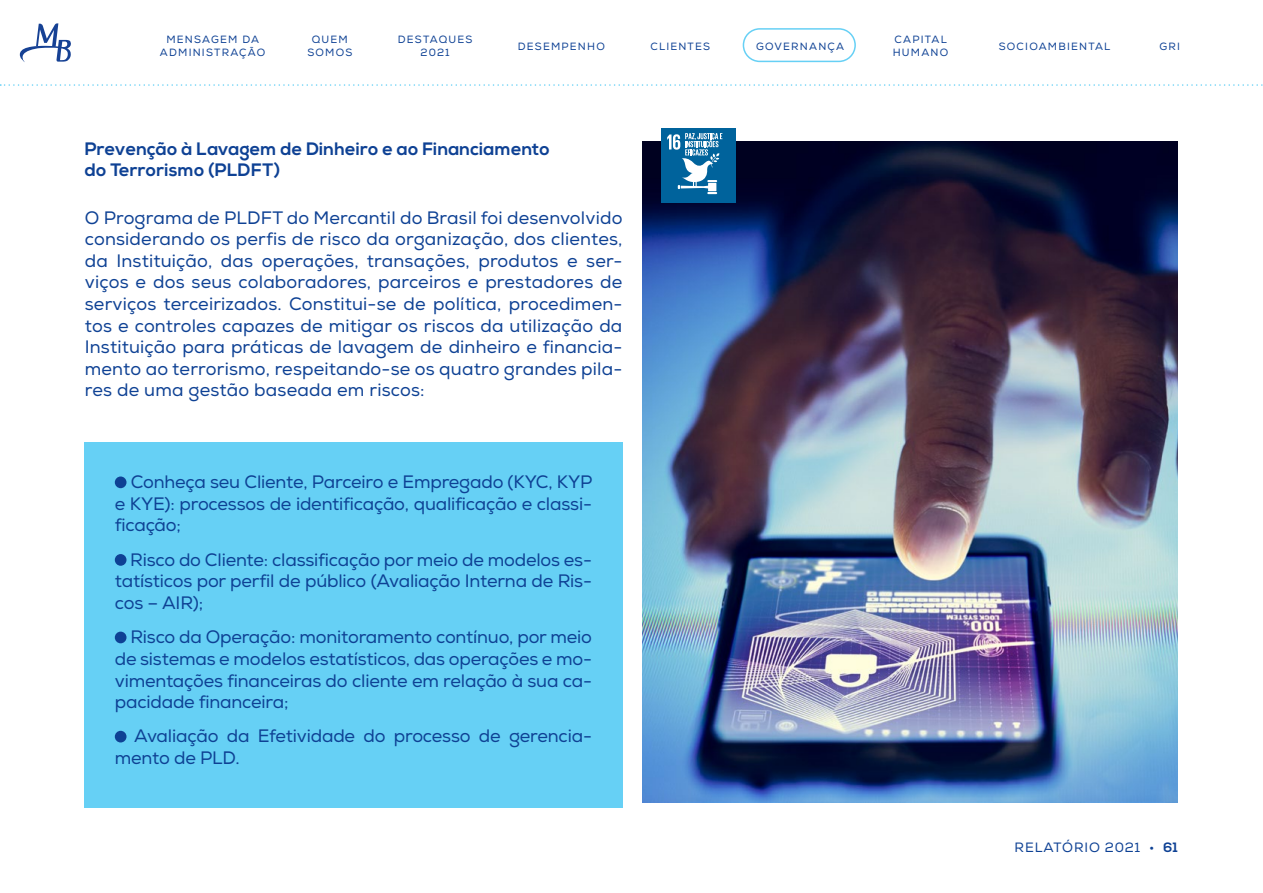
<style>
.page{position:relative;width:1263px;height:893px;background:#fff}
.page>*{position:absolute;margin:0;border:0;box-sizing:border-box;transform-origin:0 0}
.t1{font:18px/21.6px "Nexa";letter-spacing:-.01em;color:#0e4194;text-align:justify}
.t2{font:700 18px/21.6px "Nexa";letter-spacing:.01em;color:#0e4194}
.t3{font:13.5px "Nexa";letter-spacing:.065em;color:#0e4194}
.t4{font:10.5px/12.6px "Nexa";letter-spacing:.115em;color:#0e4194;text-align:center}
.s1{font-weight:700}
</style>
<div class="page">
<svg style="left:19px;top:23px;width:52px;height:39px"></svg>
<svg style="left:0;top:84px;width:1263px;height:2px"></svg>
<div style="left:84px;top:442px;width:538px;height:366px;background:#66d0f5"></div>
<div style="left:115px;top:476px;width:11px;height:12px;background:#0e4194;border-radius:50%"></div>
<div style="left:115px;top:554px;width:11px;height:12px;background:#0e4194;border-radius:50%"></div>
<div style="left:115px;top:632px;width:11px;height:11px;background:#0e4194;border-radius:50%"></div>
<div style="left:115px;top:731px;width:11px;height:11px;background:#0e4194;border-radius:50%"></div>
<img style="left:642px;top:141px;width:536px;height:661px">
<div style="left:743px;top:28px;width:113px;height:34px;border:2px solid #66d0f5;border-radius:16px"></div>
<div style="left:661px;top:128px;width:75px;height:74px;background:#00639c"></div>
<svg style="left:667px;top:133px;width:55px;height:61px"></svg>
<p class="t4" style="left:160px;top:34px;width:107px">MENSAGEM DA<br>ADMINISTRAÇÃO</p>
<p class="t4" style="left:307px;top:34px;width:47px">QUEM<br>SOMOS</p>
<p class="t4" style="left:398px;top:34px;width:76px">DESTAQUES<br>2021</p>
<p class="t4" style="left:518px;top:40px;width:88px">DESEMPENHO</p>
<p class="t4" style="left:650px;top:40px;width:61px">CLIENTES</p>
<p class="t4" style="left:756px;top:40px;width:89px">GOVERNANÇA</p>
<p class="t4" style="left:893px;top:34px;width:57px;text-align:left">CAPITAL<br>HUMANO</p>
<p class="t4" style="left:999px;top:40px;width:113px">SOCIOAMBIENTAL</p>
<p class="t2" style="left:85px;top:138px;width:467px">Prevenção à Lavagem de Dinheiro e ao Financiamento do Terrorismo (PLDFT)</p>
<p class="t1" style="left:85px;top:207px;width:539px">O Programa de PLDFT do Mercantil do Brasil foi desenvolvido considerando os perfis de risco da organização, dos clientes, da Instituição, das operações, transações, produtos e ser&shy;viços e dos seus colaboradores, parceiros e prestadores de serviços terceirizados. Constitui-se de política, procedimen&shy;tos e controles capazes de mitigar os riscos da utilização da Instituição para práticas de lavagem de dinheiro e financia&shy;mento ao terrorismo, respeitando-se os quatro grandes pila&shy;res de uma gestão baseada em riscos:</p>
<p class="t1" style="left:115px;top:472px;width:479px;text-indent:16px">Conheça seu Cliente, Parceiro e Empregado (KYC, KYP e KYE): processos de identificação, qualificação e classi&shy;ficação;</p>
<p class="t1" style="left:115px;top:549px;width:479px;text-indent:15px">Risco do Cliente: classificação por meio de modelos es&shy;tatísticos por perfil de público (Avaliação Interna de Ris&shy;cos – AIR);</p>
<p class="t1" style="left:115px;top:627px;width:479px;text-indent:16px">Risco da Operação: monitoramento contínuo, por meio de sistemas e modelos estatísticos, das operações e mo&shy;vimentações financeiras do cliente em relação à sua ca&shy;pacidade financeira;</p>
<p class="t1" style="left:115px;top:726px;width:479px;text-indent:19px">Avaliação da Efetividade do processo de gerencia&shy;mento de PLD.</p>
<p class="t4" style="left:1159px;top:40px;width:22px">GRI</p>
<p class="t3" style="left:1014px;top:839px;width:165px">RELATÓRIO 2021 • <span class="s1">61</span></p>
</div>
